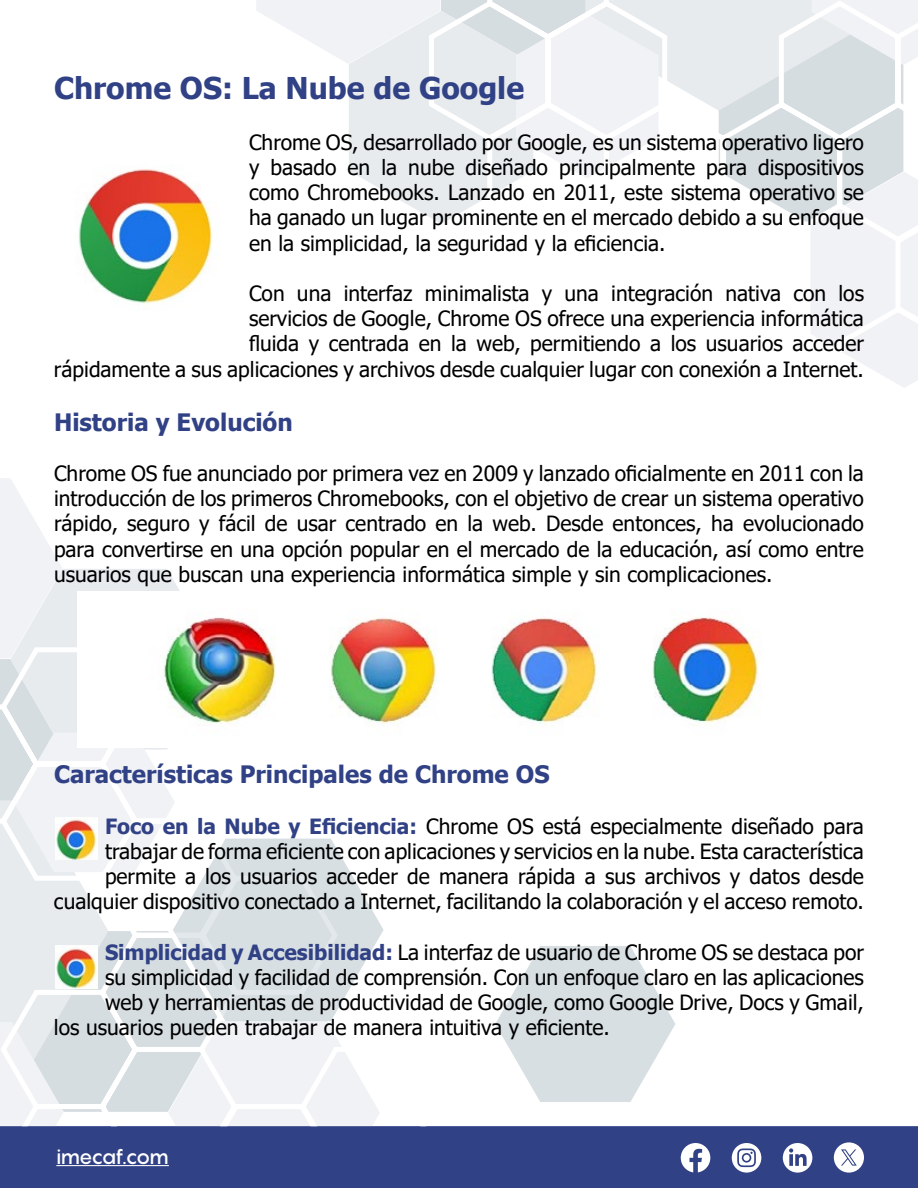
<style>
.page{position:relative;width:918px;height:1188px;background:#fff}
.page>*{position:absolute;margin:0;border:0;box-sizing:border-box;transform-origin:0 0}
.t1{font:700 30px "Tahoma";color:#314185}
.t2{font:700 24px "Tahoma";color:#314185}
.t3{font:21px/25.2px "Tahoma";color:#000;text-align:justify}
.t4{font:500 21px "Pangram";letter-spacing:-.075em;color:#fff}
.s1{font-weight:700;color:#314185}
</style>
<div class="page">
<svg style="left:256px;top:0;width:169px;height:214px"></svg>
<svg style="left:425px;top:0;width:493px;height:388px"></svg>
<div style="left:0;top:1126px;width:918px;height:62px;background:#314185;border:2px solid #314185"></div>
<hr style="left:56px;top:1165px;width:113px;height:1px;background:#fff">
<svg style="left:681px;top:1143px;width:29px;height:29px"></svg>
<svg style="left:732px;top:1143px;width:29px;height:30px"></svg>
<svg style="left:783px;top:1143px;width:29px;height:30px"></svg>
<svg style="left:834px;top:1142px;width:30px;height:31px"></svg>
<svg style="left:495px;top:946px;width:180px;height:156px"></svg>
<svg style="left:0;top:478px;width:180px;height:165px"></svg>
<svg style="left:0;top:643px;width:384px;height:483px"></svg>
<img style="left:79px;top:169px;width:134px;height:136px">
<img style="left:78px;top:592px;width:681px;height:156px">
<img style="left:55px;top:817px;width:42px;height:43px">
<img style="left:55px;top:946px;width:42px;height:42px">
<h1 class="t1" style="left:54px;top:68px;width:472px">Chrome OS: La Nube de Google</h1>
<p class="t3" style="left:249px;top:131px;width:616px">Chrome OS, desarrollado por Google, es un sistema operativo ligero y basado en la nube diseñado principalmente para dispositivos como Chromebooks. Lanzado en 2011, este sistema operativo se ha ganado un lugar prominente en el mercado debido a su enfoque en la simplicidad, la seguridad y la eficiencia.</p>
<p class="t3" style="left:54px;top:282px;width:812px;text-align:right">Con una interfaz minimalista y una integración nativa con los<br>servicios de Google, Chrome OS ofrece una experiencia informática<br>fluida y centrada en la web, permitiendo a los usuarios acceder<br>rápidamente a sus aplicaciones y archivos desde cualquier lugar con conexión a Internet.</p>
<p class="t2" style="left:54px;top:405px;width:240px">Historia y Evolución</p>
<p class="t3" style="left:54px;top:462px;width:812px">Chrome OS fue anunciado por primera vez en 2009 y lanzado oficialmente en 2011 con la introducción de los primeros Chromebooks, con el objetivo de crear un sistema operativo rápido, seguro y fácil de usar centrado en la web. Desde entonces, ha evolucionado para convertirse en una opción popular en el mercado de la educación, así como entre usuarios que buscan una experiencia informática simple y sin complicaciones.</p>
<p class="t2" style="left:54px;top:758px;width:497px">Características Principales de Chrome OS</p>
<p class="t3" style="left:54px;top:815px;width:812px;text-align:right"><span class="s1">Foco en la Nube y Eficiencia:</span> Chrome OS está especialmente diseñado para trabajar de forma eficiente con aplicaciones y servicios en la nube. Esta característica permite a los usuarios acceder de manera rápida a sus archivos y datos desde cualquier dispositivo conectado a Internet, facilitando la colaboración y el acceso remoto.</p>
<p class="t3" style="left:105px;top:941px;width:761px"><span class="s1">Simplicidad y Accesibilidad:</span> La interfaz de usuario de Chrome OS se destaca por</p>
<p class="t3" style="left:105px;top:966px;width:760px">su simplicidad y facilidad de comprensión. Con un enfoque claro en las aplicaciones</p>
<p class="t3" style="left:105px;top:991px;width:761px">web y herramientas de productividad de Google, como Google Drive, Docs y Gmail,</p>
<p class="t3" style="left:54px;top:1016px;width:557px">los usuarios pueden trabajar de manera intuitiva y eficiente.</p>
<p class="t4" style="left:56px;top:1142px;width:114px">imecaf.com</p>
</div>
